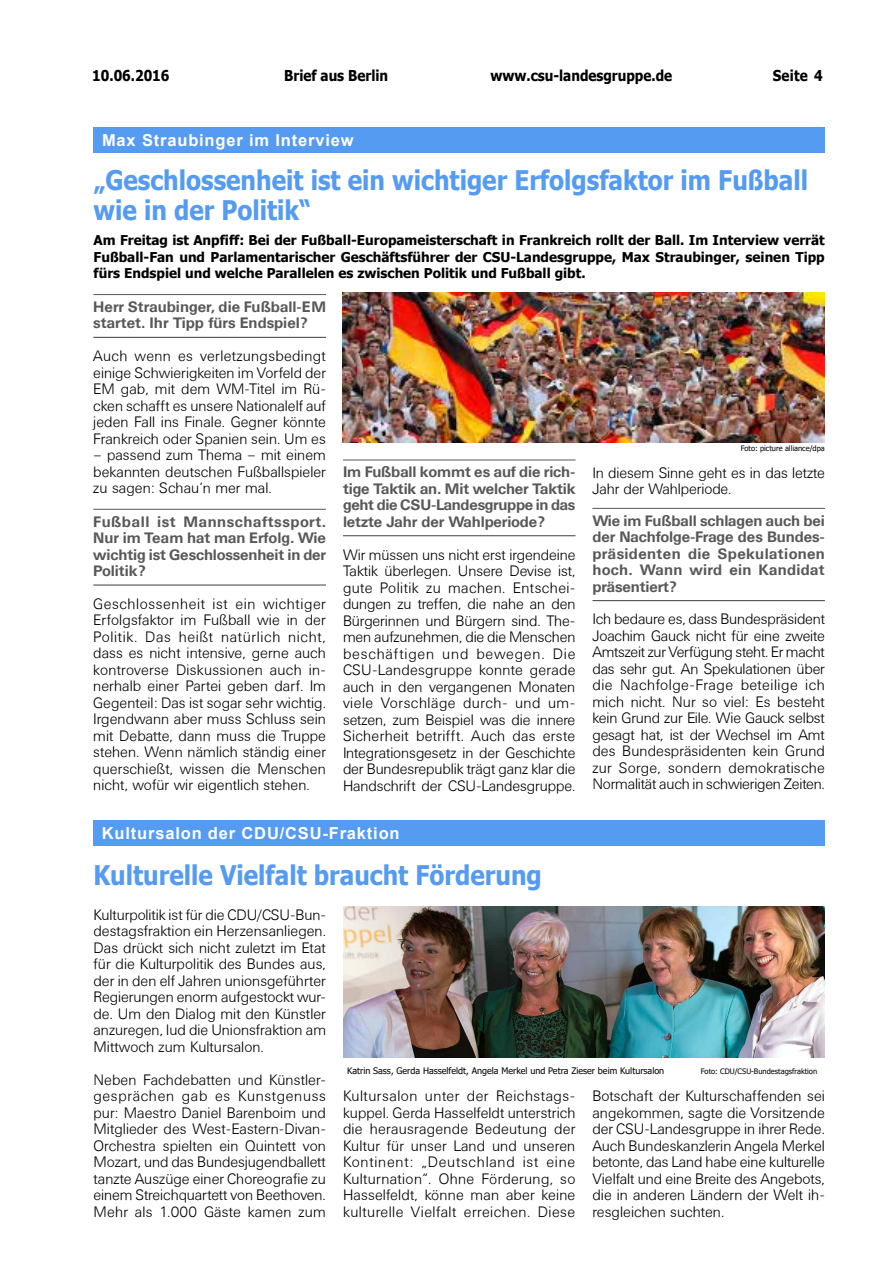
<style>
.page{position:relative;width:893px;height:1263px;background:#fff}
.page>*{position:absolute;margin:0;border:0;box-sizing:border-box;transform-origin:0 0}
._01_BaB_Überschrift{font:700 27px/30px "Tahoma";color:#559bf2;scale:.9 1}
._01_BaB_Überschrift-2{font:700 16.5px "Arial";letter-spacing:.05em;color:#fff}
._04_BaB_Interview_Fl{font:300 15px/16.5px "Univers BSK";color:#000;text-align:justify}
._04_BaB_Fließtext{font:300 15px/16.5px "Univers BSK";letter-spacing:.005em;color:#000;text-align:justify}
._04_BaB_Überschrift{font:700 15px/16.5px "Univers BSK";color:#58585a;text-align:justify}
.t1{font:700 15px "Tahoma";color:#000;scale:.9 1}
._03_BaB_Teaser{font:700 13.5px/16.5px "Tahoma";color:#000;text-align:justify}
._13_BaB_Rechtevermer{font:9px "Tahoma";color:#000}
._13_BaB_Rechtevermer-2{font:7.5px "Tahoma";color:#000}
</style>
<div class="page">
<hr style="left:93px;top:294px;width:233px;height:1px;background:#58585a">
<hr style="left:93px;top:337px;width:233px;height:1px;background:#3e3d40">
<hr style="left:93px;top:509px;width:233px;height:1px;background:#58585a">
<hr style="left:93px;top:585px;width:233px;height:1px;background:#3e3d40">
<hr style="left:343px;top:460px;width:232px;height:1px;background:#58585a">
<hr style="left:343px;top:535px;width:232px;height:1px;background:#3e3d40">
<hr style="left:592px;top:508px;width:233px;height:1px;background:#58585a">
<hr style="left:592px;top:600px;width:233px;height:1px;background:#3e3d40">
<div style="left:94px;top:128px;width:731px;height:25px;background:#559bf2"></div>
<img style="left:343px;top:293px;width:481px;height:149px">
<div style="left:93px;top:821px;width:732px;height:25px;background:#559bf2"></div>
<img style="left:343px;top:907px;width:482px;height:151px">
<p class="t1" style="left:284px;top:65px;width:117px">Brief aus Berlin</p>
<p class="t1" style="left:92px;top:65px;width:87px">10.06.2016</p>
<p class="t1" style="left:490px;top:65px;width:203px">www.csu-landesgruppe.de</p>
<p class="t1" style="left:773px;top:65px;width:57px">Seite 4</p>
<p class="_01_BaB_Überschrift-2" style="left:102px;top:128px;width:253px">Max Straubinger im Interview</p>
<p class="_01_BaB_Überschrift" style="left:94px;top:167px;width:795px">„Geschlossenheit ist ein wichtiger Erfolgsfaktor im Fußball wie in der Politik“</p>
<p class="_03_BaB_Teaser" style="left:94px;top:233px;width:733px">Am Freitag ist Anpfiff: Bei der Fußball-Europameisterschaft in Frankreich rollt der Ball. Im Interview verrät Fußball-Fan und Parlamentarischer Geschäftsführer der CSU-Landesgruppe, Max Straubinger, seinen Tipp fürs Endspiel und welche Parallelen es zwischen Politik und Fußball gibt.</p>
<p class="_04_BaB_Überschrift" style="left:93px;top:299px;width:234px">Herr Straubinger, die Fußball-EM startet. Ihr Tipp fürs Endspiel?</p>
<p class="_04_BaB_Interview_Fl" style="left:93px;top:348px;width:234px">Auch wenn es verletzungsbedingt einige Schwierigkeiten im Vorfeld der EM gab, mit dem WM-Titel im Rü&shy;cken schafft es unsere Nationalelf auf jeden Fall ins Finale. Gegner könnte Frankreich oder Spanien sein. Um es</p>
<p class="_04_BaB_Interview_Fl" style="left:93px;top:447px;width:234px">– passend zum Thema – mit einem bekannten deutschen Fußballspieler zu sagen: Schau‘n mer mal.</p>
<p class="_04_BaB_Überschrift" style="left:93px;top:513px;width:234px">Fußball ist Mannschaftssport.<br>Nur im Team hat man Erfolg. Wie wichtig ist Geschlossenheit in der Politik?</p>
<p class="_04_BaB_Interview_Fl" style="left:93px;top:596px;width:234px">Geschlossenheit ist ein wichtiger Erfolgsfaktor im Fußball wie in der Politik. Das heißt natürlich nicht, dass es nicht intensive, gerne auch kontroverse Diskussionen auch in&shy;nerhalb einer Partei geben darf. Im Gegenteil: Das ist sogar sehr wichtig.<br>Irgendwann aber muss Schluss sein mit Debatte, dann muss die Truppe stehen. Wenn nämlich ständig einer querschießt, wissen die Menschen nicht, wofür wir eigentlich stehen.</p>
<p class="_04_BaB_Überschrift" style="left:343px;top:464px;width:234px">Im Fußball kommt es auf die rich&shy;tige Taktik an. Mit welcher Taktik geht die CSU-Landesgruppe in das letzte Jahr der Wahlperiode?</p>
<p class="_04_BaB_Interview_Fl" style="left:343px;top:546px;width:234px">Wir müssen uns nicht erst irgendeine Taktik überlegen. Unsere Devise ist, gute Politik zu machen. Entschei&shy;dungen zu treffen, die nahe an den Bürgerinnen und Bürgern sind. The&shy;men aufzunehmen, die die Menschen beschäftigen und bewegen. Die CSU-Landesgruppe konnte gerade auch in den vergangenen Monaten viele Vorschläge durch- und um&shy;setzen, zum Beispiel was die innere Sicherheit betrifft. Auch das erste Integrationsgesetz in der Geschichte der Bundesrepublik trägt ganz klar die Handschrift der CSU-Landesgruppe.</p>
<p class="_13_BaB_Rechtevermer-2" style="left:741px;top:443px;width:86px">Foto: picture alliance/dpa</p>
<p class="_04_BaB_Interview_Fl" style="left:592px;top:465px;width:234px">In diesem Sinne geht es in das letzte<br>Jahr der Wahlperiode.</p>
<p class="_04_BaB_Überschrift" style="left:592px;top:512px;width:234px">Wie im Fußball schlagen auch bei der Nachfolge-Frage des Bundes&shy;präsidenten die Spekulationen hoch. Wann wird ein Kandidat präsentiert?</p>
<p class="_04_BaB_Interview_Fl" style="left:592px;top:611px;width:234px">Ich bedaure es, dass Bundespräsident Joachim Gauck nicht für eine zweite Amtszeit zur Verfügung steht. Er macht das sehr gut. An Spekulationen über die Nachfolge-Frage beteilige ich mich nicht. Nur so viel: Es besteht kein Grund zur Eile. Wie Gauck selbst gesagt hat, ist der Wechsel im Amt des Bundespräsidenten kein Grund zur Sorge, sondern demokratische Normalität auch in schwierigen Zeiten.</p>
<p class="_01_BaB_Überschrift-2" style="left:102px;top:821px;width:299px">Kultursalon der CDU/CSU-Fraktion</p>
<p class="_01_BaB_Überschrift" style="left:93px;top:862px;width:500px">Kulturelle Vielfalt braucht Förderung</p>
<p class="_04_BaB_Fließtext" style="left:94px;top:906px;width:234px">Kulturpolitik ist für die CDU/CSU-Bun&shy;destagsfraktion ein Herzensanliegen.<br>Das drückt sich nicht zuletzt im Etat für die Kulturpolitik des Bundes aus, der in den elf Jahren unionsgeführter Regierungen enorm aufgestockt wur&shy;de. Um den Dialog mit den Künstler anzuregen, lud die Unionsfraktion am Mittwoch zum Kultursalon.</p>
<p class="_04_BaB_Fließtext" style="left:94px;top:1071px;width:234px">Neben Fachdebatten und Künstler&shy;gesprächen gab es Kunstgenuss pur: Maestro Daniel Barenboim und Mitglieder des West-Eastern-Divan-Orchestra spielten ein Quintett von Mozart, und das Bundesjugendballett tanzte Auszüge einer Choreografie zu einem Streichquartett von Beethoven.<br>Mehr als 1.000 Gäste kamen zum</p>
<p class="_13_BaB_Rechtevermer" style="left:347px;top:1065px;width:319px">Katrin Sass, Gerda Hasselfeldt, Angela Merkel und Petra Zieser beim Kultursalon</p>
<p class="_13_BaB_Rechtevermer-2" style="left:701px;top:1066px;width:118px">Foto: CDU/CSU-Bundestagsfraktion</p>
<p class="_04_BaB_Fließtext" style="left:343px;top:1088px;width:234px;text-align:left">Kultursalon unter der Reichstags&shy;kuppel. Gerda Hasselfeldt unterstrich die herausragende Bedeutung der Kultur für unser Land und unseren Kontinent: „Deutschland ist eine Kulturnation“. Ohne Förderung, so Hasselfeldt, könne man aber keine kulturelle Vielfalt erreichen. Diese</p>
<p class="_04_BaB_Fließtext" style="left:592px;top:1088px;width:234px">Botschaft der Kulturschaffenden sei angekommen, sagte die Vorsitzende der CSU-Landesgruppe in ihrer Rede.<br>Auch Bundeskanzlerin Angela Merkel betonte, das Land habe eine kulturelle Vielfalt und eine Breite des Angebots, die in anderen Ländern der Welt ih&shy;resgleichen suchten.</p>
</div>
